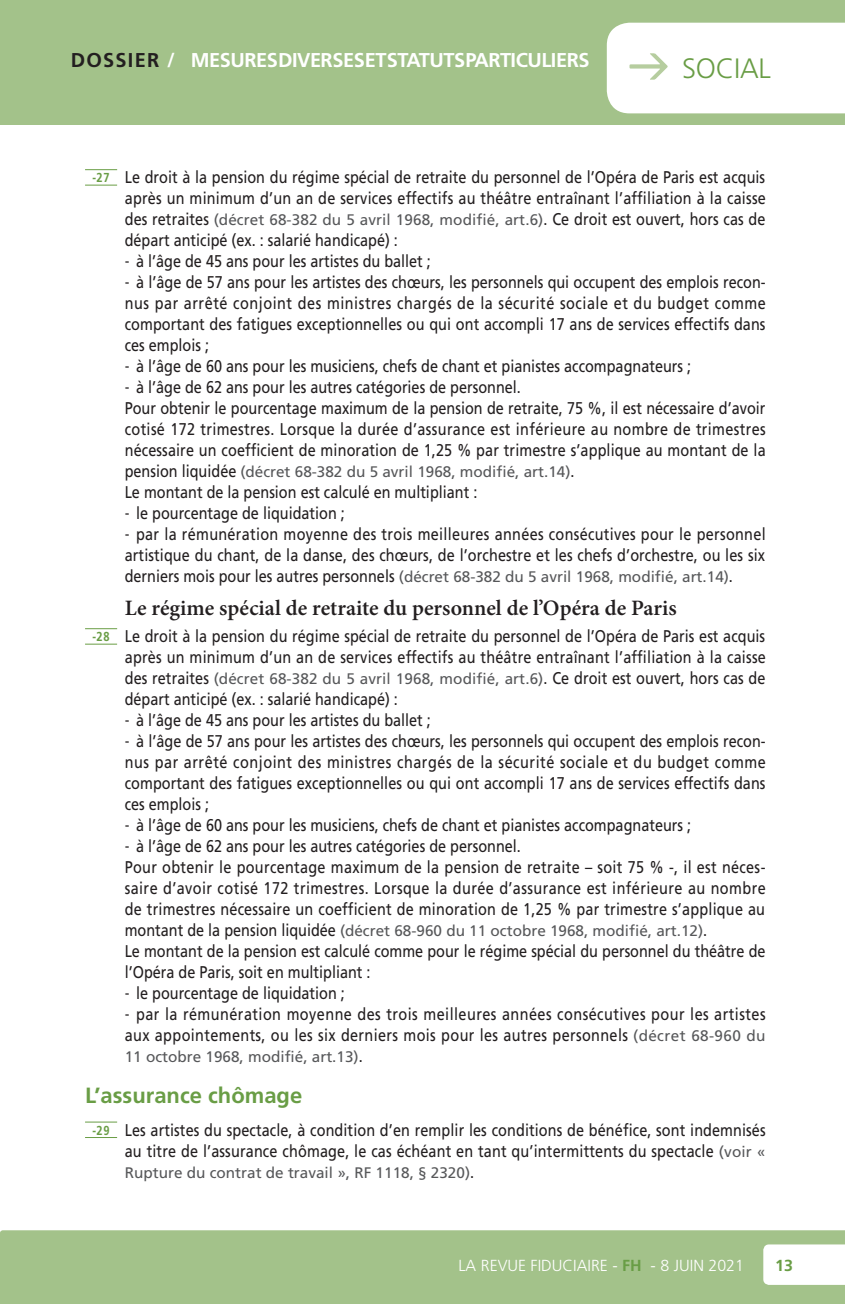
<style>
.page{position:relative;width:845px;height:1304px;background:#fff}
.page>*{position:absolute;margin:0;border:0;box-sizing:border-box;transform-origin:0 0}
.t1{font:300 28px "Frutiger LT";letter-spacing:-.01em;color:#699d45}
.Titre_Niv3{font:600 22px "Minion Pro";color:#231f20}
.Titre_Niv2{font:700 22px "Frutiger LT";color:#699d45}
.t2{font:700 20px "Frutiger LT";letter-spacing:-.025em;color:#fff}
.t3{font:700 20px "Frutiger LT";color:#231f20}
.Texte_suite{font:17px/21px "Frutiger LT";color:#231f20;text-align:justify;scale:.85 1}
.Texte_Para{font:17px/21px "Frutiger LT";letter-spacing:.005em;color:#231f20;text-align:right;scale:.85 1}
.Texte_suite-2{font:17px/21px "Frutiger LT";letter-spacing:.02em;color:#231f20;scale:.85 1}
.Texte_suite-3{font:17px/21px "Frutiger LT";letter-spacing:.03em;color:#231f20;scale:.85 1}
.t4{font:300 16px "Frutiger LT";color:#fff}
.t5{font:700 16px "Frutiger LT";color:#699d45}
.Texte_Para-2{font:15.4px "Frutiger LT";color:#57585a}
.Texte_suite-4{font:15.4px "Frutiger LT";color:#57585a}
.s1{font-weight:700;font-size:13px;color:#699d45}
.s2{font-size:17px;color:#231f20}
.s3{font-family:"Neo Sans Std"}
.s4{font-size:15.4px;color:#57585a}
.s5{font-weight:700;color:#699d45}
</style>
<div class="page">
<div style="left:0;top:0;width:845px;height:125px;background:#a3c28a"></div>
<div style="left:0;top:1230px;width:845px;height:74px;background:#a3c28a"></div>
<svg style="left:763px;top:1244px;width:82px;height:41px"></svg>
<svg style="left:607px;top:23px;width:238px;height:90px"></svg>
<hr style="left:85px;top:169px;width:32px;height:1px;background:#699d45">
<hr style="left:85px;top:185px;width:32px;height:1px;background:#699d45">
<hr style="left:85px;top:628px;width:32px;height:1px;background:#699d45">
<hr style="left:85px;top:644px;width:32px;height:1px;background:#699d45">
<hr style="left:85px;top:1122px;width:32px;height:1px;background:#699d45">
<hr style="left:85px;top:1137px;width:32px;height:1px;background:#699d45">
<p class="t3" style="left:71px;top:48px;width:14px">DOSSIER</p>
<p class="t2" style="left:167px;top:48px;width:424px">/ MESURES DIVERSES ET STATUTS PARTICULIERS</p>
<h1 class="t1" style="left:682px;top:52px;width:90px">SOCIAL</h1>
<p class="Texte_Para" style="left:92px;top:167px;width:794px"><span class="s1">-27</span> Le droit à la pension du régime spécial de retraite du personnel de l’Opéra de Paris est acquis après un minimum d’un an de services effectifs au théâtre entraînant l’affiliation à la caisse</p>
<p class="Texte_Para-2" style="left:125px;top:211px;width:642px"><span class="s2">des retraites</span> (décret 68-382 du 5 avril 1968, modifié, art.6)<span class="s2">. Ce droit est ouvert, hors cas de</span></p>
<p class="Texte_Para" style="left:125px;top:230px;width:323px">départ anticipé (ex. : salarié handicapé) :</p>
<p class="Texte_suite" style="left:125px;top:251px;width:362px"><span class="s3">-</span> à l’âge de 45 ans pour les artistes du ballet ;</p>
<p class="Texte_suite" style="left:125px;top:272px;width:755px"><span class="s3">-</span> à l’âge de 57 ans pour les artistes des chœurs, les personnels qui occupent des emplois recon&shy;nus par arrêté conjoint des ministres chargés de la sécurité sociale et du budget comme comportant des fatigues exceptionnelles ou qui ont accompli 17 ans de services effectifs dans ces emplois ;</p>
<p class="Texte_suite" style="left:125px;top:356px;width:668px"><span class="s3">-</span> à l’âge de 60 ans pour les musiciens, chefs de chant et pianistes accompagnateurs ;</p>
<p class="Texte_suite" style="left:125px;top:377px;width:467px"><span class="s3">-</span> à l’âge de 62 ans pour les autres catégories de personnel.</p>
<p class="Texte_suite" style="left:125px;top:398px;width:755px">Pour obtenir le pourcentage maximum de la pension de retraite, 75 %, il est nécessaire d’avoir cotisé 172 trimestres. Lorsque la durée d’assurance est inférieure au nombre de trimestres nécessaire un coefficient de minoration de 1,25 % par trimestre s’applique au montant de la</p>
<p class="Texte_suite-4" style="left:125px;top:463px;width:451px"><span class="s2">pension liquidée</span> (décret 68-382 du 5 avril 1968, modifié, art.14)<span class="s2">.</span></p>
<p class="Texte_suite" style="left:125px;top:482px;width:416px">Le montant de la pension est calculé en multipliant :</p>
<p class="Texte_suite" style="left:125px;top:503px;width:260px"><span class="s3">-</span> le pourcentage de liquidation ;</p>
<p class="Texte_suite-2" style="left:125px;top:524px;width:755px"><span class="s3">-</span> par la rémunération moyenne des trois meilleures années consécutives pour le personnel artistique du chant, de la danse, des chœurs, de l’orchestre et les chefs d’orchestre, ou les six</p>
<p class="Texte_Para-2" style="left:125px;top:568px;width:610px"><span class="s2">derniers mois pour les autres personnels</span> (décret 68-382 du 5 avril 1968, modifié, art.14)<span class="s2">.</span></p>
<p class="Titre_Niv3" style="left:125px;top:593px;width:553px">Le régime spécial de retraite du personnel de l’Opéra de Paris</p>
<p class="Texte_Para" style="left:92px;top:626px;width:794px"><span class="s1">-28</span> Le droit à la pension du régime spécial de retraite du personnel de l’Opéra de Paris est acquis après un minimum d’un an de services effectifs au théâtre entraînant l’affiliation à la caisse</p>
<p class="Texte_Para-2" style="left:125px;top:670px;width:642px"><span class="s2">des retraites</span> (décret 68-382 du 5 avril 1968, modifié, art.6)<span class="s2">. Ce droit est ouvert, hors cas de</span></p>
<p class="Texte_Para" style="left:125px;top:689px;width:323px">départ anticipé (ex. : salarié handicapé) :</p>
<p class="Texte_suite" style="left:125px;top:710px;width:362px"><span class="s3">-</span> à l’âge de 45 ans pour les artistes du ballet ;</p>
<p class="Texte_suite" style="left:125px;top:731px;width:755px"><span class="s3">-</span> à l’âge de 57 ans pour les artistes des chœurs, les personnels qui occupent des emplois recon&shy;nus par arrêté conjoint des ministres chargés de la sécurité sociale et du budget comme comportant des fatigues exceptionnelles ou qui ont accompli 17 ans de services effectifs dans ces emplois ;</p>
<p class="Texte_suite" style="left:125px;top:815px;width:668px"><span class="s3">-</span> à l’âge de 60 ans pour les musiciens, chefs de chant et pianistes accompagnateurs ;</p>
<p class="Texte_suite" style="left:125px;top:836px;width:467px"><span class="s3">-</span> à l’âge de 62 ans pour les autres catégories de personnel.</p>
<p class="Texte_suite" style="left:125px;top:857px;width:755px">Pour obtenir le pourcentage maximum de la pension de retraite – soit 75 % -, il est néces&shy;saire d’avoir cotisé 172 trimestres. Lorsque la durée d’assurance est inférieure au nombre de trimestres nécessaire un coefficient de minoration de 1,25 % par trimestre s’applique au</p>
<p class="Texte_suite-4" style="left:125px;top:922px;width:584px"><span class="s2">montant de la pension liquidée</span> (décret 68-960 du 11 octobre 1968, modifié, art.12)<span class="s2">.</span></p>
<p class="Texte_suite" style="left:125px;top:941px;width:755px">Le montant de la pension est calculé comme pour le régime spécial du personnel du théâtre de l’Opéra de Paris, soit en multipliant :</p>
<p class="Texte_suite" style="left:125px;top:983px;width:260px"><span class="s3">-</span> le pourcentage de liquidation ;</p>
<p class="Texte_suite-3" style="left:125px;top:1004px;width:755px"><span class="s3">-</span> par la rémunération moyenne des trois meilleures années consécutives pour les artistes aux appointements, ou les six derniers mois pour les autres personnels <span class="s4">(décret 68-960 du</span></p>
<p class="Texte_Para-2" style="left:125px;top:1048px;width:239px">11 octobre 1968, modifié, art.13)<span class="s2">.</span></p>
<p class="Titre_Niv2" style="left:85px;top:1083px;width:219px">L’ASSURANCE CHÔMAGE</p>
<p class="Texte_Para" style="left:92px;top:1119px;width:793px"><span class="s1">-29</span> Les artistes du spectacle, à condition d’en remplir les conditions de bénéfice, sont indemnisés au titre de l’assurance chômage, le cas échéant en tant qu’intermittents du spectacle <span class="s4">(voir «</span></p>
<p class="Texte_Para-2" style="left:125px;top:1163px;width:351px">Rupture du contrat de travail », RF 1118, § 2320)<span class="s2">.</span></p>
<p class="t4" style="left:458px;top:1256px;width:112px">LA REVUE FIDUCIAI</p>
<p class="t4" style="left:591px;top:1256px;width:154px">RE - <span class="s5">FH</span> - 8 JUIN 2021</p>
<p class="t5" style="left:775px;top:1256px;width:19px">13</p>
</div>
